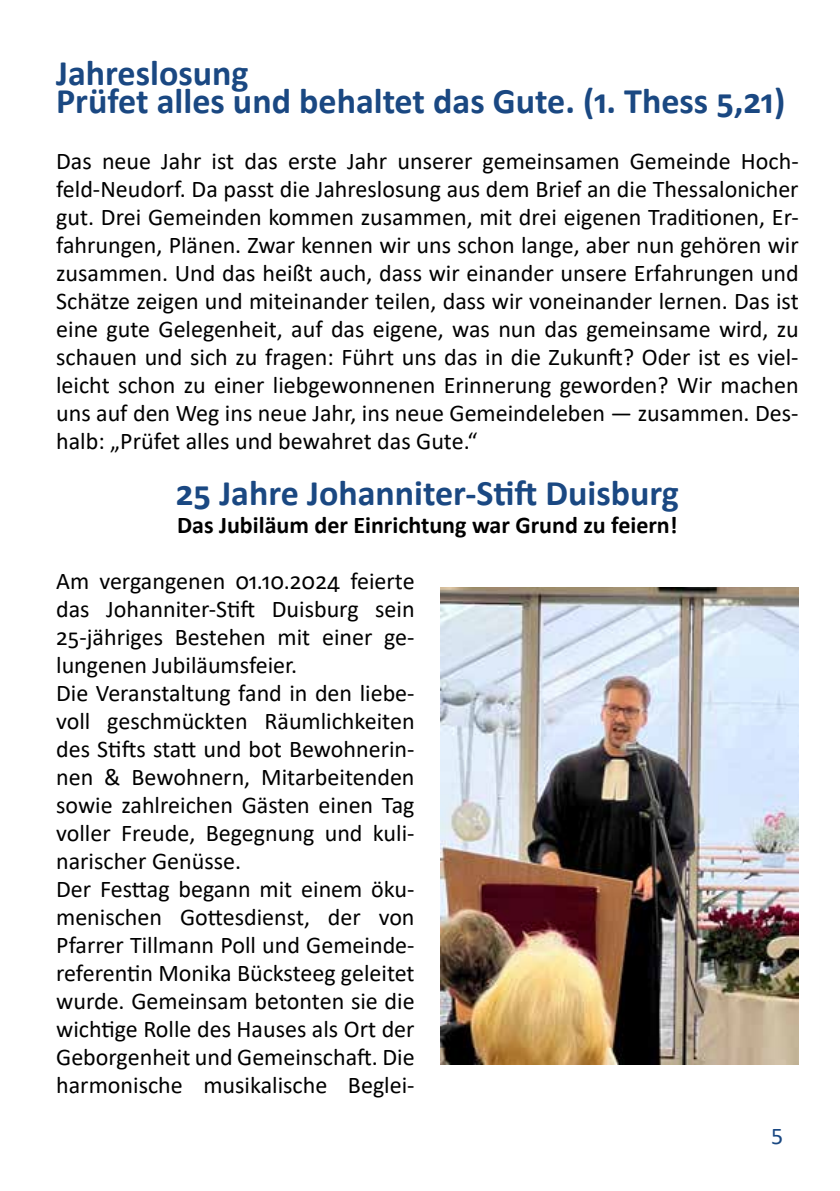
<style>
.page{position:relative;width:840px;height:1191px;background:#fff}
.page>*{position:absolute;margin:0;border:0;box-sizing:border-box;transform-origin:0 0}
.t1{font:700 36px/28px "Calibri";color:#1a4882}
.t2{font:24px/28px "Calibri";color:#000;text-align:justify}
.t3{font:700 24px "Calibri";color:#000}
.t4{font:24px "Calibri";color:#1a4882}
</style>
<div class="page">
<img style="left:440px;top:587px;width:358px;height:477px">
<h1 class="t1" style="left:56px;top:58px;width:730px">Jahreslosung<br>Prüfet alles und behaltet das Gute. (1. Thess 5,21)</h1>
<p class="t2" style="left:56px;top:146px;width:743px">Das neue Jahr ist das erste Jahr unserer gemeinsamen Gemeinde Hoch&shy;feld-Neudorf. Da passt die Jahreslosung aus dem Brief an die Thessalonicher gut. Drei Gemeinden kommen zusammen, mit drei eigenen Traditionen, Er&shy;fahrungen, Plänen. Zwar kennen wir uns schon lange, aber nun gehören wir zusammen. Und das heißt auch, dass wir einander unsere Erfahrungen und Schätze zeigen und miteinander teilen, dass wir voneinander lernen. Das ist eine gute Gelegenheit, auf das eigene, was nun das gemeinsame wird, zu schauen und sich zu fragen: Führt uns das in die Zukunft? Oder ist es viel&shy;leicht schon zu einer liebgewonnenen Erinnerung geworden? Wir machen uns auf den Weg ins neue Jahr, ins neue Gemeindeleben — zusammen. Des&shy;halb: „Prüfet alles und bewahret das Gute.“</p>
<h1 class="t1" style="left:176px;top:478px;width:504px">25 Jahre Johanniter-Stift Duisburg</h1>
<p class="t3" style="left:177px;top:508px;width:502px">Das Jubiläum der Einrichtung war Grund zu feiern!</p>
<p class="t2" style="left:56px;top:566px;width:360px;text-align:left">Am vergangenen 01.10.2024 feierte das Johanniter-Stift Duisburg sein 25-jähriges Bestehen mit einer ge&shy;lungenen Jubiläumsfeier.<br>Die Veranstaltung fand in den liebe&shy;voll geschmückten Räumlichkeiten des Stifts statt und bot Bewohnerin&shy;nen &amp; Bewohnern, Mitarbeitenden sowie zahlreichen Gästen einen Tag voller Freude, Begegnung und kuli&shy;narischer Genüsse.<br>Der Festtag begann mit einem öku&shy;menischen Gottesdienst, der von Pfarrer Tillmann Poll und Gemeinde&shy;referentin Monika Bücksteeg geleitet wurde. Gemeinsam betonten sie die wichtige Rolle des Hauses als Ort der Geborgenheit und Gemeinschaft. Die harmonische musikalische Beglei-</p>
<p class="t4" style="left:770px;top:1119px;width:14px">5</p>
</div>
